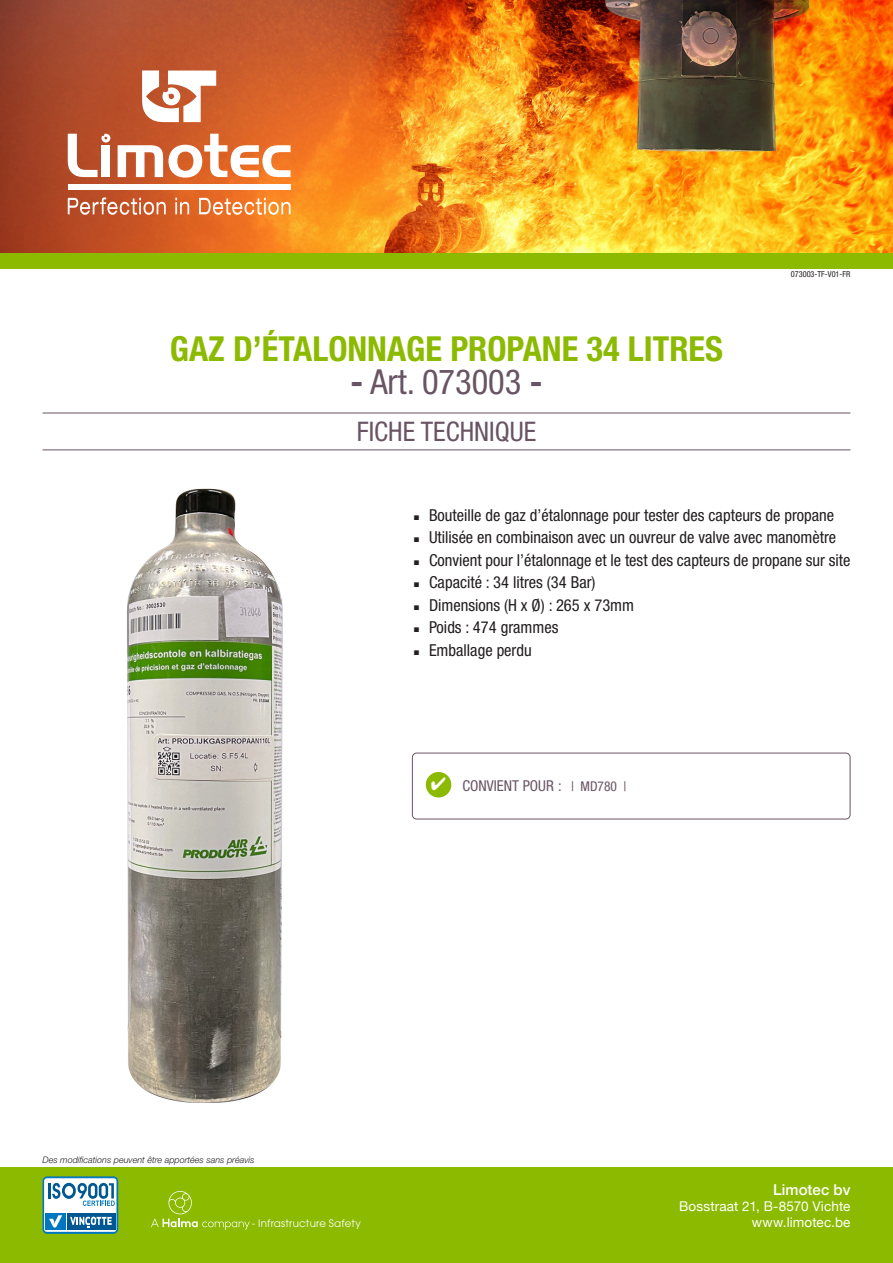
<style>
.page{position:relative;width:893px;height:1263px;background:#fff}
.page>*{position:absolute;margin:0;border:0;box-sizing:border-box;transform-origin:0 0}
.t1{font:700 condensed 34.5px "Helvetica Neue LT Std";color:#8bba00}
.t2{font:condensed 34.5px "Helvetica Neue LT Std";color:#685463}
.t3{font:condensed 27px "Helvetica Neue LT Std";color:#685463}
.t4{font:condensed 16.5px "Helvetica Neue LT Std";color:#231f20}
._1__Kader{font:condensed 15px "Helvetica Neue LT Std";color:#685463}
.t5{font:500 15px "Helvetica Neue";letter-spacing:.005em;color:#fff}
.t6{font:13.5px "Helvetica Neue";letter-spacing:.01em;color:#fff}
.t7{font:10.2px "ITC Avant Garde Pro";letter-spacing:.025em;color:#fff}
._1__Tekst{font:italic 300 9px "Helvetica Neue LT Std";color:#231f20}
.t8{font:condensed 8.25px "Helvetica Neue LT Std";color:#231f20}
.s1{font-weight:700}
.s2{font-size:13.5px}
</style>
<div class="page">
<hr style="left:43px;top:413px;width:807px;height:1px;background:#685463">
<hr style="left:43px;top:449px;width:807px;height:1px;background:#685463">
<img style="left:0;top:0;width:893px;height:253px">
<svg style="left:68px;top:197px;width:98px;height:18px"></svg>
<svg style="left:175px;top:198px;width:14px;height:16px"></svg>
<svg style="left:199px;top:198px;width:92px;height:17px"></svg>
<div style="left:68px;top:185px;width:223px;height:5px;background:#fff"></div>
<svg style="left:118px;top:134px;width:173px;height:44px"></svg>
<svg style="left:68px;top:134px;width:42px;height:43px"></svg>
<svg style="left:142px;top:70px;width:74px;height:52px"></svg>
<div style="left:0;top:1167px;width:893px;height:96px;background:#8bba00"></div>
<div style="left:0;top:253px;width:893px;height:15px;background:#8bba00"></div>
<svg style="left:151px;top:1191px;width:99px;height:39px"></svg>
<svg style="left:43px;top:1176px;width:75px;height:58px"></svg>
<div style="left:412px;top:753px;width:438px;height:66px;border:1px solid #685463;border-radius:4px"></div>
<div style="left:426px;top:772px;width:25px;height:25px;background:#8bba00;border-radius:50%"></div>
<img style="left:127px;top:488px;width:156px;height:615px">
<p class="t1" style="left:170px;top:328px;width:555px">GAZ D’ÉTALONNAGE PROPANE 34 LITRES</p>
<p class="t2" style="left:351px;top:362px;width:193px"><span class="s1">-</span> Art. 073003 <span class="s1">-</span></p>
<p class="t3" style="left:357px;top:416px;width:181px">FICHE TECHNIQUE</p>
<p class="t8" style="left:791px;top:269px;width:61px">073003-TF-V01-FR</p>
<p class="t4" style="left:412px;top:505px;width:424px">◾ Bouteille de gaz d’étalonnage pour tester des capteurs de propane</p>
<p class="t4" style="left:412px;top:528px;width:426px">◾ Utilisée en combinaison avec un ouvreur de valve avec manomètre</p>
<p class="t4" style="left:412px;top:550px;width:440px">◾ Convient pour l’étalonnage et le test des capteurs de propane sur site</p>
<p class="t4" style="left:412px;top:573px;width:185px">◾ Capacité : 34 litres (34 Bar)</p>
<p class="t4" style="left:412px;top:595px;width:224px">◾ Dimensions (H x Ø) : 265 x 73mm</p>
<p class="t4" style="left:412px;top:618px;width:148px">◾ Poids : 474 grammes</p>
<p class="t4" style="left:412px;top:640px;width:121px">◾ Emballage perdu</p>
<p class="_1__Kader" style="left:462px;top:777px;width:166px">CONVIENT POUR : <span class="s2">| MD780 |</span></p>
<p class="_1__Tekst" style="left:43px;top:1154px;width:214px">Des modifications peuvent être apportées sans préavis</p>
<p class="t7" style="left:252px;top:1217px;width:111px">- Infrastructure Safety</p>
<p class="t5" style="left:773px;top:1178px;width:79px">Limotec bv</p>
<p class="t6" style="left:679px;top:1197px;width:173px">Bosstraat 21, B-8570 Vichte</p>
<p class="t6" style="left:752px;top:1213px;width:100px">www.limotec.be</p>
</div>
